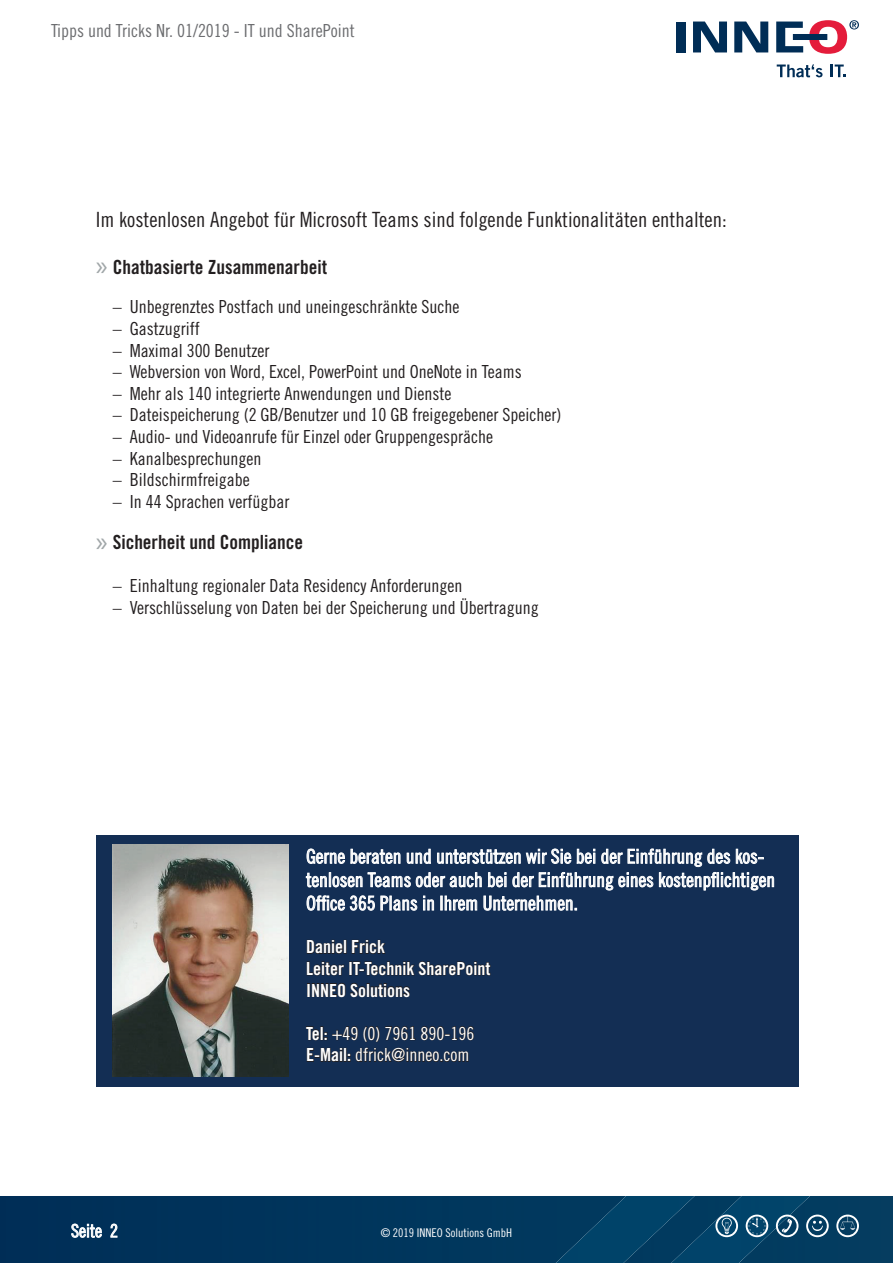
<style>
.page{position:relative;width:893px;height:1263px;background:#fff}
.page>*{position:absolute;margin:0;border:0;box-sizing:border-box;transform-origin:0 0}
.t1{font:21px "Trade Gothic LT Pro Cn 18";color:#231f20}
.t2{font:19.5px/23.4px "Trade Gothic LT Pro Cn 18";color:#fff}
.t3{font:19.5px "Trade Gothic LT Pro Bd Cn 20";color:#231f20}
.t4{font:18px "Trade Gothic LT Pro Cn 18";color:#231f20}
.t5{font:18px/21.6px "Trade Gothic LT Pro Bd Cn 20";color:#fff}
.t6{font:18px/21.6px "Trade Gothic LT Pro Cn 18";color:#fff}
.t7{font:18px "Trade Gothic LT Pro Cn 18";color:#6c6d70}
.t8{font:12px "Trade Gothic LT Pro Cn 18";color:#fff}
.s1{font-family:"Myriad Pro";font-size:28.5px;color:#a0a6a8}
.s2{font-family:"Trade Gothic LT Pro Bd Cn 20"}
</style>
<div class="page">
<div style="left:0;top:1196px;width:893px;height:67px;background:#00355c"></div>
<svg style="left:777px;top:64px;width:45px;height:13px"></svg>
<svg style="left:830px;top:65px;width:16px;height:12px"></svg>
<div style="left:793px;top:34px;width:34px;height:6px;background:#002d56"></div>
<div style="left:677px;top:22px;width:9px;height:30px;background:#002d56"></div>
<svg style="left:693px;top:22px;width:34px;height:30px"></svg>
<svg style="left:734px;top:22px;width:34px;height:30px"></svg>
<svg style="left:776px;top:22px;width:27px;height:30px"></svg>
<svg style="left:809px;top:20px;width:50px;height:34px"></svg>
<svg style="left:556px;top:1196px;width:273px;height:67px;background:#0b466a"></svg>
<svg style="left:836px;top:1214px;width:23px;height:23px"></svg>
<svg style="left:71px;top:1223px;width:31px;height:15px"></svg>
<svg style="left:110px;top:1223px;width:8px;height:15px"></svg>
<div style="left:96px;top:835px;width:702px;height:251px;background:#132e54"></div>
<img style="left:113px;top:845px;width:175px;height:231px">
<svg style="left:306px;top:848px;width:468px;height:63px"></svg>
<svg style="left:306px;top:940px;width:79px;height:14px"></svg>
<svg style="left:306px;top:961px;width:185px;height:15px"></svg>
<svg style="left:308px;top:983px;width:102px;height:14px"></svg>
<svg style="left:306px;top:1026px;width:168px;height:36px"></svg>
<p class="t7" style="left:51px;top:20px;width:305px">Tipps und Tricks Nr. 01/2019 - IT und SharePoint</p>
<p class="t1" style="left:96px;top:207px;width:633px">Im kostenlosen Angebot für Microsoft Teams sind folgende Funktionalitäten enthalten:</p>
<p class="t3" style="left:96px;top:255px;width:233px"><span class="s1">»</span> Chatbasierte Zusammenarbeit</p>
<p class="t4" style="left:113px;top:296px;width:348px">– Unbegrenztes Postfach und uneingeschränkte Suche</p>
<p class="t4" style="left:113px;top:318px;width:88px">– Gastzugriff</p>
<p class="t4" style="left:113px;top:339px;width:158px">– Maximal 300 Benutzer</p>
<p class="t4" style="left:113px;top:361px;width:411px">– Webversion von Word, Excel, PowerPoint und OneNote in Teams</p>
<p class="t4" style="left:113px;top:383px;width:340px">– Mehr als 140 integrierte Anwendungen und Dienste</p>
<p class="t4" style="left:113px;top:404px;width:450px">– Dateispeicherung (2 GB/Benutzer und 10 GB freigegebener Speicher)</p>
<p class="t4" style="left:113px;top:426px;width:382px">– Audio- und Videoanrufe für Einzel oder Gruppengespräche</p>
<p class="t4" style="left:113px;top:447px;width:150px">– Kanalbesprechungen</p>
<p class="t4" style="left:113px;top:469px;width:138px">– Bildschirmfreigabe</p>
<p class="t4" style="left:113px;top:491px;width:178px">– In 44 Sprachen verfügbar</p>
<p class="t3" style="left:96px;top:530px;width:209px"><span class="s1">»</span> Sicherheit und Compliance</p>
<p class="t4" style="left:113px;top:575px;width:351px">– Einhaltung regionaler Data Residency Anforderungen</p>
<p class="t4" style="left:113px;top:597px;width:428px">– Verschlüsselung von Daten bei der Speicherung und Übertragung</p>
<p class="t2" style="left:306px;top:844px;width:470px">Gerne beraten und unterstützen wir Sie bei der Einführung des kos&shy;tenlosen Teams oder auch bei der Einführung eines kostenpflichtigen<br>Office 365 Plans in Ihrem Unternehmen.</p>
<p class="t5" style="left:306px;top:936px;width:186px">Daniel Frick<br>Leiter IT-Technik SharePoint<br>INNEO Solutions</p>
<p class="t6" style="left:306px;top:1022px;width:170px"><span class="s2">Tel:</span> +49 (0) 7961 890-196<br><span class="s2">E-Mail:</span> dfrick@inneo.com</p>
<p class="t6" style="left:71px;top:1220px;width:48px">Seite 2</p>
<p class="t8" style="left:381px;top:1226px;width:133px">© 2019 INNEO Solutions GmbH</p>
</div>
